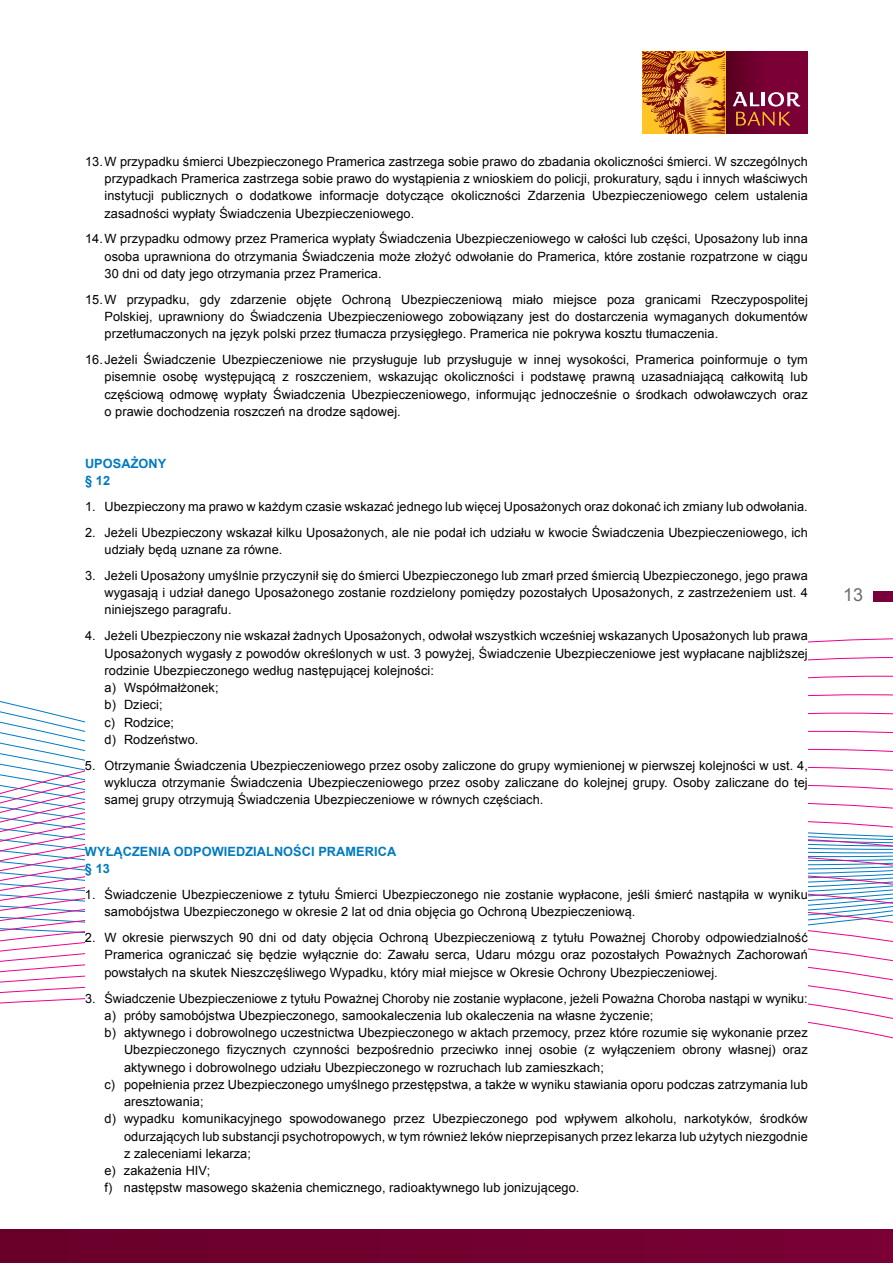
<style>
.page{position:relative;width:893px;height:1263px;background:#fff}
.page>*{position:absolute;margin:0;border:0;box-sizing:border-box;transform-origin:0 0}
.t1{font:18px "Arial";color:#6d6e71}
.t2{font:12.75px/17.2px "Arial";letter-spacing:.005em;color:#000;text-align:justify}
.t3{font:700 12.75px/17.2px "Arial";letter-spacing:.005em;color:#007ac2}
</style>
<div class="page">
<svg style="left:0;top:638px;width:893px;height:401px"></svg>
<div style="left:873px;top:591px;width:20px;height:11px;background:#7a003c"></div>
<div style="left:0;top:1230px;width:893px;height:33px;background:#71002f"></div>
<img style="left:725px;top:51px;width:83px;height:83px">
<svg style="left:733px;top:92px;width:67px;height:34px"></svg>
<svg style="left:642px;top:88px;width:83px;height:46px"></svg>
<img style="left:642px;top:51px;width:83px;height:37px">
<div style="left:85px;top:153px;width:723px;height:1051px;background:#fff"></div>
<p class="t2" style="left:105px;top:153px;width:705px;text-indent:-19px">13.W przypadku śmierci Ubezpieczonego Pramerica zastrzega sobie prawo do zbadania okoliczności śmierci. W szczególnych przypadkach Pramerica zastrzega sobie prawo do wystąpienia z wnioskiem do policji, prokuratury, sądu i innych właściwych instytucji publicznych o dodatkowe informacje dotyczące okoliczności Zdarzenia Ubezpieczeniowego celem ustalenia zasadności wypłaty Świadczenia Ubezpieczeniowego.</p>
<p class="t2" style="left:105px;top:230px;width:705px;text-indent:-19px">14.W przypadku odmowy przez Pramerica wypłaty Świadczenia Ubezpieczeniowego w całości lub części, Uposażony lub inna osoba uprawniona do otrzymania Świadczenia może złożyć odwołanie do Pramerica, które zostanie rozpatrzone w ciągu 30 dni od daty jego otrzymania przez Pramerica.</p>
<p class="t2" style="left:105px;top:291px;width:705px;text-indent:-19px">15.W przypadku, gdy zdarzenie objęte Ochroną Ubezpieczeniową miało miejsce poza granicami Rzeczypospolitej Polskiej, uprawniony do Świadczenia Ubezpieczeniowego zobowiązany jest do dostarczenia wymaganych dokumentów przetłumaczonych na język polski przez tłumacza przysięgłego. Pramerica nie pokrywa kosztu tłumaczenia.</p>
<p class="t2" style="left:105px;top:351px;width:705px;text-indent:-19px">16. Jeżeli Świadczenie Ubezpieczeniowe nie przysługuje lub przysługuje w innej wysokości, Pramerica poinformuje o tym pisemnie osobę występującą z roszczeniem, wskazując okoliczności i podstawę prawną uzasadniającą całkowitą lub częściową odmowę wypłaty Świadczenia Ubezpieczeniowego, informując jednocześnie o środkach odwoławczych oraz o prawie dochodzenia roszczeń na drodze sądowej.</p>
<p class="t3" style="left:85px;top:455px;width:83px">UPOSAŻONY § 12</p>
<p class="t2" style="left:85px;top:498px;width:724px">1. Ubezpieczony ma prawo w każdym czasie wskazać jednego lub więcej Uposażonych oraz dokonać ich zmiany lub odwołania.</p>
<p class="t2" style="left:105px;top:524px;width:705px;text-indent:-19px">2. Jeżeli Ubezpieczony wskazał kilku Uposażonych, ale nie podał ich udziału w kwocie Świadczenia Ubezpieczeniowego, ich udziały będą uznane za równe.</p>
<p class="t2" style="left:105px;top:567px;width:705px;text-indent:-19px">3. Jeżeli Uposażony umyślnie przyczynił się do śmierci Ubezpieczonego lub zmarł przed śmiercią Ubezpieczonego, jego prawa wygasają i udział danego Uposażonego zostanie rozdzielony pomiędzy pozostałych Uposażonych, z zastrzeżeniem ust. 4 niniejszego paragrafu.</p>
<p class="t2" style="left:104px;top:627px;width:705px;text-align:left;text-indent:-19px">4. Jeżeli Ubezpieczony nie wskazał żadnych Uposażonych, odwołał wszystkich wcześniej wskazanych Uposażonych lub prawa Uposażonych wygasły z powodów określonych w ust. 3 powyżej, Świadczenie Ubezpieczeniowe jest wypłacane najbliższej rodzinie Ubezpieczonego według następującej kolejności:<br>a) Współmałżonek;<br>b) Dzieci;<br>c) Rodzice;<br>d) Rodzeństwo.</p>
<p class="t2" style="left:104px;top:757px;width:705px;text-indent:-19px">5. Otrzymanie Świadczenia Ubezpieczeniowego przez osoby zaliczone do grupy wymienionej w pierwszej kolejności w ust. 4, wyklucza otrzymanie Świadczenia Ubezpieczeniowego przez osoby zaliczane do kolejnej grupy. Osoby zaliczane do tej samej grupy otrzymują Świadczenia Ubezpieczeniowe w równych częściach.</p>
<p class="t3" style="left:85px;top:843px;width:313px">WYŁĄCZENIA ODPOWIEDZIALNOŚCI PRAMERICA § 13</p>
<p class="t2" style="left:104px;top:886px;width:705px;text-indent:-19px">1. Świadczenie Ubezpieczeniowe z tytułu Śmierci Ubezpieczonego nie zostanie wypłacone, jeśli śmierć nastąpiła w wyniku samobójstwa Ubezpieczonego w okresie 2 lat od dnia objęcia go Ochroną Ubezpieczeniową.</p>
<p class="t2" style="left:104px;top:929px;width:705px;text-indent:-19px">2. W okresie pierwszych 90 dni od daty objęcia Ochroną Ubezpieczeniową z tytułu Poważnej Choroby odpowiedzialność Pramerica ograniczać się będzie wyłącznie do: Zawału serca, Udaru mózgu oraz pozostałych Poważnych Zachorowań powstałych na skutek Nieszczęśliwego Wypadku, który miał miejsce w Okresie Ochrony Ubezpieczeniowej.</p>
<p class="t2" style="left:85px;top:989px;width:724px">3. Świadczenie Ubezpieczeniowe z tytułu Poważnej Choroby nie zostanie wypłacone, jeżeli Poważna Choroba nastąpi w wyniku:</p>
<p class="t2" style="left:105px;top:1007px;width:550px">a) próby samobójstwa Ubezpieczonego, samookaleczenia lub okaleczenia na własne życzenie;</p>
<p class="t2" style="left:105px;top:1024px;width:705px">b) aktywnego i dobrowolnego uczestnictwa Ubezpieczonego w aktach przemocy, przez które rozumie się wykonanie przez</p>
<p class="t2" style="left:124px;top:1041px;width:685px">Ubezpieczonego fizycznych czynności bezpośrednio przeciwko innej osobie (z wyłączeniem obrony własnej) oraz</p>
<p class="t2" style="left:124px;top:1058px;width:481px">aktywnego i dobrowolnego udziału Ubezpieczonego w rozruchach lub zamieszkach;</p>
<p class="t2" style="left:105px;top:1076px;width:705px">c) popełnienia przez Ubezpieczonego umyślnego przestępstwa, a także w wyniku stawiania oporu podczas zatrzymania lub</p>
<p class="t2" style="left:124px;top:1093px;width:81px">aresztowania;</p>
<p class="t2" style="left:104px;top:1110px;width:705px">d) wypadku komunikacyjnego spowodowanego przez Ubezpieczonego pod wpływem alkoholu, narkotyków, środków</p>
<p class="t2" style="left:124px;top:1127px;width:685px">odurzających lub substancji psychotropowych, w tym również leków nieprzepisanych przez lekarza lub użytych niezgodnie</p>
<p class="t2" style="left:124px;top:1145px;width:129px">z zaleceniami lekarza;</p>
<p class="t2" style="left:104px;top:1162px;width:107px">e) zakażenia HIV;</p>
<p class="t2" style="left:104px;top:1179px;width:476px">f) następstw masowego skażenia chemicznego, radioaktywnego lub jonizującego.</p>
<h1 class="t1" style="left:843px;top:583px;width:22px">13</h1>
</div>
